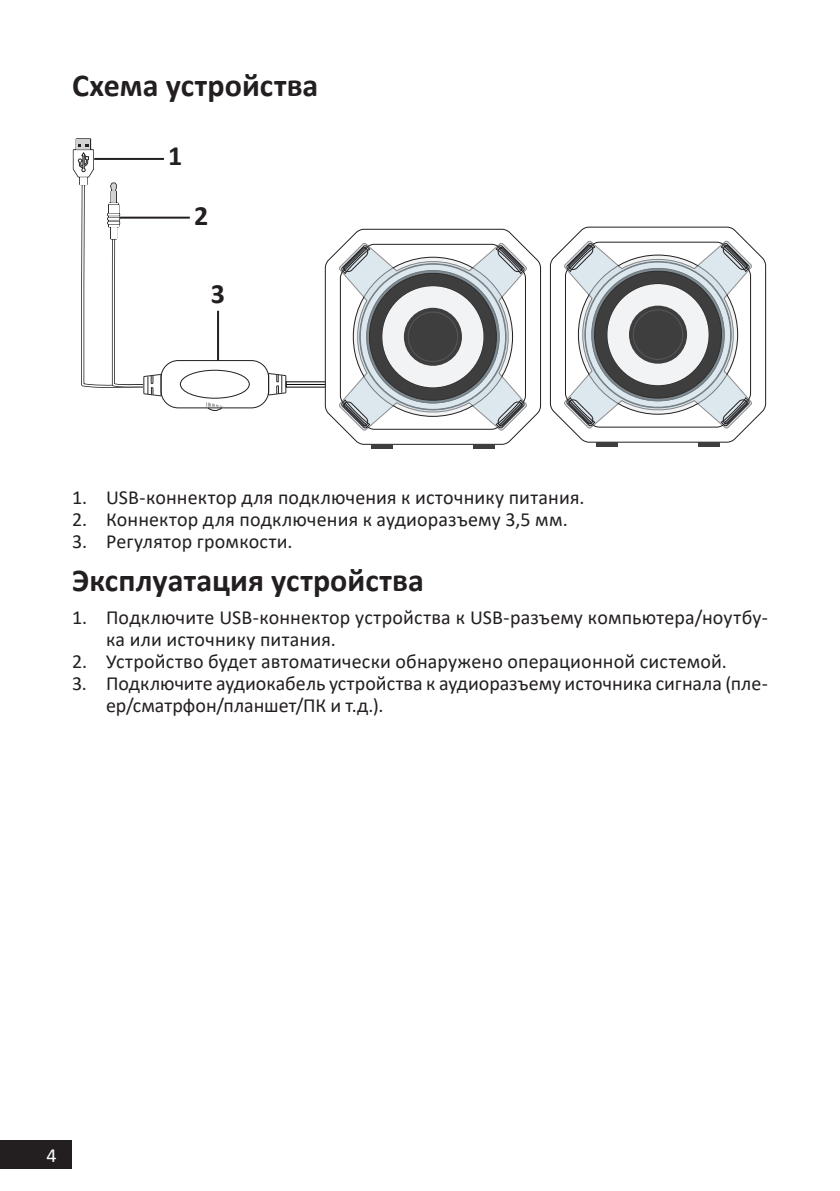
<style>
.page{position:relative;width:840px;height:1191px;background:#fff}
.page>*{position:absolute;margin:0;border:0;box-sizing:border-box;transform-origin:0 0}
.Заголовок_16{font:700 32px "Calibri";color:#231f20}
.Цифры_на_схемах{font:700 28px "Calibri";color:#231f20}
.t1{font:20px/22px "Calibri";letter-spacing:.005em;color:#231f20}
.t2{font:20px "Calibri";color:#fff}
</style>
<div class="page">
<div style="left:0;top:1140px;width:72px;height:29px;background:#231f20"></div>
<svg style="left:268px;top:373px;width:18px;height:23px"></svg>
<hr style="left:286px;top:384px;width:39px;height:1px;background:#030303">
<svg style="left:72px;top:138px;width:90px;height:258px"></svg>
<div style="left:161px;top:360px;width:108px;height:48px;border:1px solid #231f20;border-radius:17px"></div>
<div style="left:180px;top:370px;width:69px;height:28px;border:1px solid #231f20;border-radius:50%"></div>
<svg style="left:206px;top:402px;width:17px;height:9px"></svg>
<svg style="left:324px;top:228px;width:217px;height:217px"></svg>
<svg style="left:339px;top:243px;width:187px;height:187px"></svg>
<hr style="left:371px;top:444px;width:21px;height:4px;background:#3e3e3f">
<hr style="left:473px;top:444px;width:21px;height:4px;background:#3e3e3f">
<svg style="left:549px;top:226px;width:217px;height:217px"></svg>
<svg style="left:564px;top:241px;width:187px;height:187px"></svg>
<hr style="left:595px;top:442px;width:22px;height:4px;background:#3e3e3f">
<hr style="left:698px;top:442px;width:21px;height:4px;background:#3e3e3f">
<hr style="left:94px;top:158px;width:70px;height:2px;background:#231f20">
<hr style="left:120px;top:217px;width:70px;height:2px;background:#231f20">
<hr style="left:217px;top:311px;width:2px;height:50px;background:#231f20">
<p class="Заголовок_16" style="left:72px;top:63px;width:248px">Схема устройства</p>
<p class="Цифры_на_схемах" style="left:168px;top:136px;width:16px">1</p>
<p class="Цифры_на_схемах" style="left:194px;top:196px;width:16px">2</p>
<p class="Цифры_на_схемах" style="left:211px;top:274px;width:16px">3</p>
<p class="t1" style="left:72px;top:485px;width:513px">1. USB-коннектор для подключения к источнику питания.</p>
<p class="t1" style="left:72px;top:507px;width:497px">2. Коннектор для подключения к аудиоразъему 3,5 мм.</p>
<p class="t1" style="left:72px;top:529px;width:222px">3. Регулятор громкости.</p>
<p class="Заголовок_16" style="left:72px;top:557px;width:353px">Эксплуатация устройства</p>
<p class="t1" style="left:106px;top:606px;width:663px;text-indent:-34px">1. Подключите USB-коннектор устройства к USB-разъему компьютера/ноутбу&shy;ка или источнику питания.</p>
<p class="t1" style="left:72px;top:650px;width:656px">2. Устройство будет автоматически обнаружено операционной системой.</p>
<p class="t1" style="left:106px;top:672px;width:663px;text-indent:-34px">3. Подключите аудиокабель устройства к аудиоразъему источника сигнала (пле&shy;ер/сматрфон/планшет/ПК и т.д.).</p>
<p class="t2" style="left:47px;top:1142px;width:12px">4</p>
</div>
